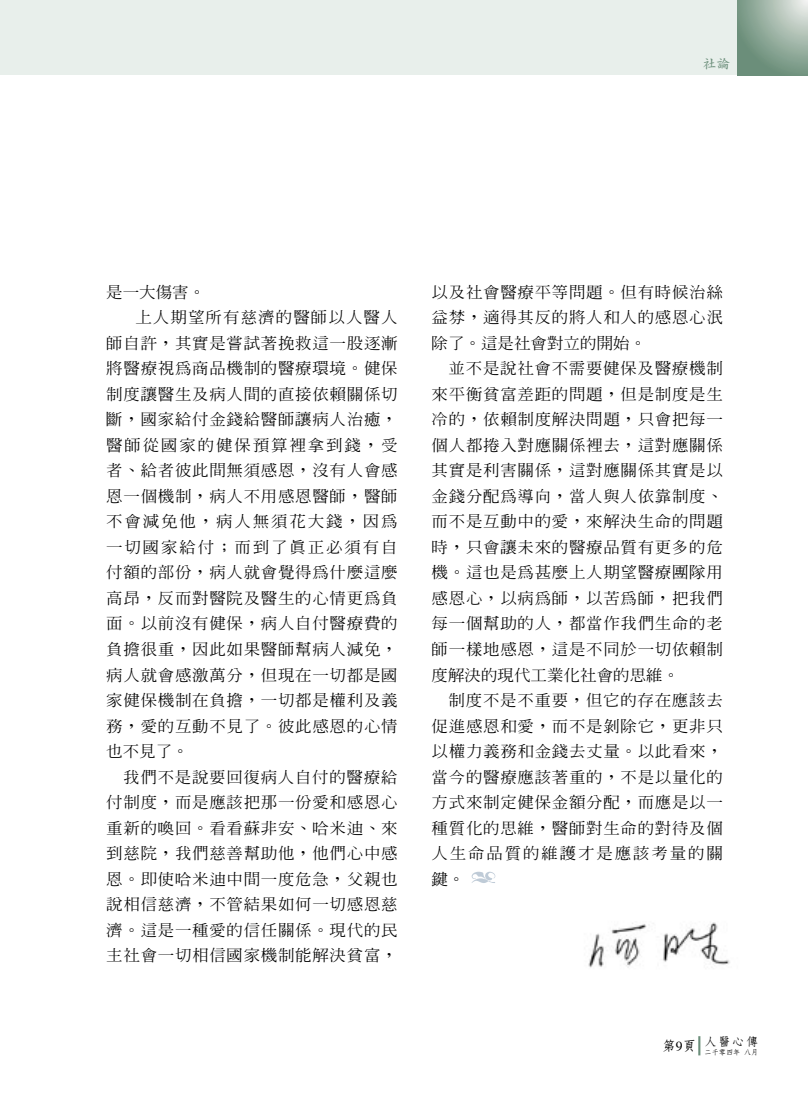
<style>
.page{position:relative;width:808px;height:1106px;background:#fff}
.page>*{position:absolute;margin:0;border:0;box-sizing:border-box;transform-origin:0 0}
.內文{font:500 15.6px/25.5px "Inn Ming";letter-spacing:.04em;color:#000;text-align:justify;scale:1.06 1}
.正常{font:700 13.65px "Nan Sung";color:#000}
.正常-2{font:700 13.5px "Zen Kai";color:#6b8e7a}
.正常-3{font:700 11.7px "Nan Sung";color:#000;scale:1.05 1}
.正常-4{font:700 7.2px "Nan Sung";color:#000}
.s1{font-family:"Times";font-weight:400}
</style>
<div class="page">
<svg style="left:698px;top:1036px;width:2px;height:19px"></svg>
<div style="left:0;top:0;width:808px;height:75px;background:#e8efeb"></div>
<svg style="left:737px;top:0;width:71px;height:75px;background:#91aa9b"></svg>
<svg style="left:472px;top:871px;width:23px;height:12px"></svg>
<img style="left:588px;top:922px;width:142px;height:46px">
<p class="正常-2" style="left:703px;top:57px;width:28px">社論</p>
<p class="內文" style="left:106px;top:279px;width:95px">是一大傷害。</p>
<p class="內文" style="left:106px;top:304px;width:276px;text-indent:29px">上人期望所有慈濟的醫師以人醫人師自許，其實是嘗試著挽救這一股逐漸將醫療視為商品機制的醫療環境。健保制度讓醫生及病人間的直接依賴關係切斷，國家給付金錢給醫師讓病人治癒，醫師從國家的健保預算裡拿到錢，受者、給者彼此間無須感恩，沒有人會感恩一個機制，病人不用感恩醫師，醫師不會減免他，病人無須花大錢，因為一切國家給付；而到了真正必須有自付額的部份，病人就會覺得為什麼這麼高昂，反而對醫院及醫生的心情更為負面。以前沒有健保，病人自付醫療費的負擔很重，因此如果醫師幫病人減免，病人就會感激萬分，但現在一切都是國家健保機制在負擔，一切都是權利及義務，愛的互動不見了。彼此感恩的心情也不見了。</p>
<p class="內文" style="left:106px;top:764px;width:276px;text-indent:17px">我們不是說要回復病人自付的醫療給付制度，而是應該把那一份愛和感恩心重新的喚回。看看蘇非安、哈米迪、來到慈院，我們慈善幫助他，他們心中感恩。即使哈米迪中間一度危急，父親也說相信慈濟，不管結果如何一切感恩慈濟。這是一種愛的信任關係。現代的民主社會一切相信國家機制能解決貧富，</p>
<p class="內文" style="left:432px;top:279px;width:276px">以及社會醫療平等問題。但有時候治絲益棼，適得其反的將人和人的感恩心泯除了。這是社會對立的開始。</p>
<p class="內文" style="left:432px;top:355px;width:276px;text-indent:17px">並不是說社會不需要健保及醫療機制來平衡貧富差距的問題，但是制度是生冷的，依賴制度解決問題，只會把每一個人都捲入對應關係裡去，這對應關係其實是利害關係，這對應關係其實是以金錢分配為導向，當人與人依靠制度、而不是互動中的愛，來解決生命的問題時，只會讓未來的醫療品質有更多的危機。這也是為甚麼上人期望醫療團隊用感恩心，以病為師，以苦為師，把我們每一個幫助的人，都當作我們生命的老師一樣地感恩，這是不同於一切依賴制度解決的現代工業化社會的思維。</p>
<p class="內文" style="left:432px;top:687px;width:276px;text-indent:17px">制度不是不重要，但它的存在應該去促進感恩和愛，而不是剝除它，更非只以權力義務和金錢去丈量。以此看來，當今的醫療應該著重的，不是以量化的方式來制定健保金額分配，而應是以一種質化的思維，醫師對生命的對待及個人生命品質的維護才是應該考量的關鍵。</p>
<p class="正常" style="left:662px;top:1038px;width:36px">第<span class="s1">9</span>頁</p>
<p class="正常-3" style="left:704px;top:1035px;width:53px">人醫心傳</p>
<p class="正常-4" style="left:704px;top:1048px;width:56px">二千零四年 八月</p>
</div>
